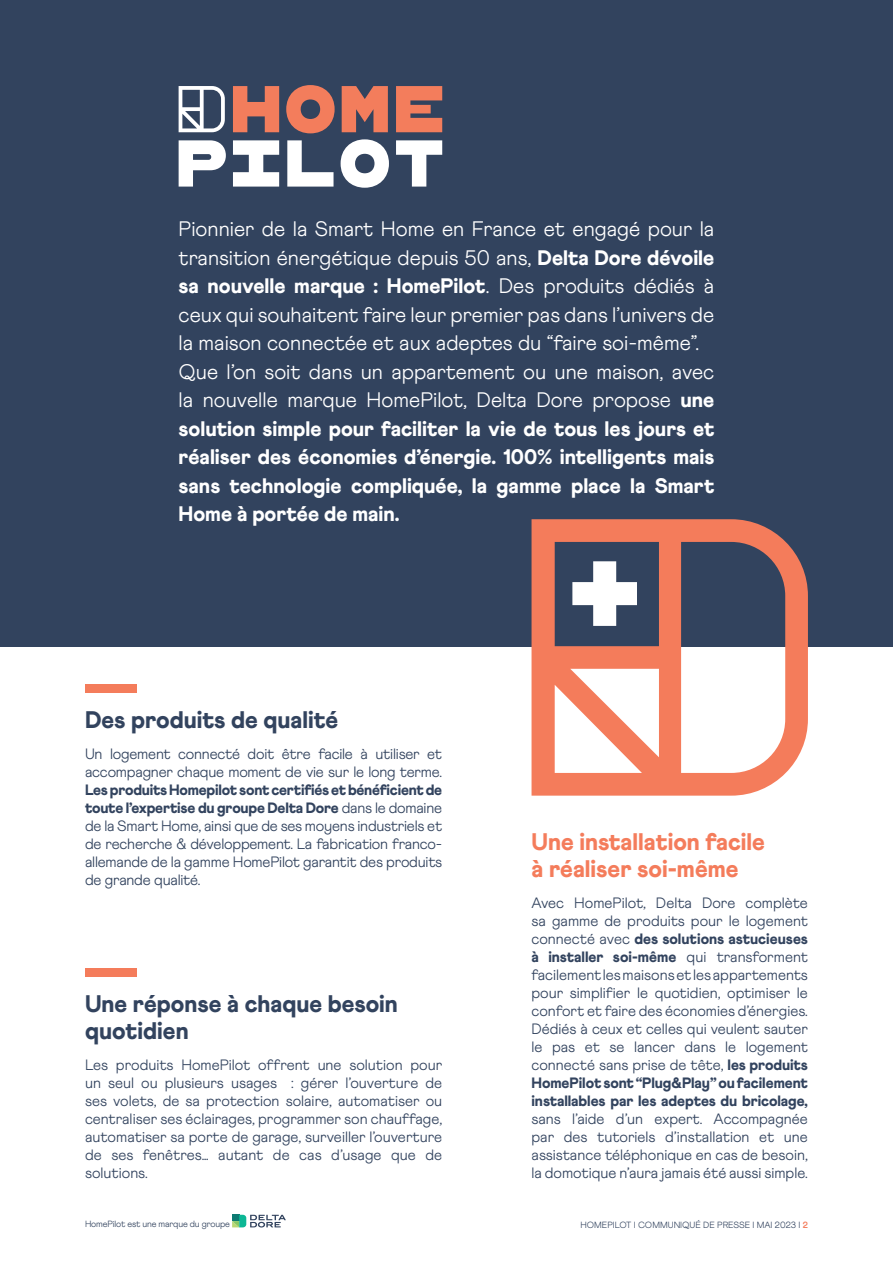
<style>
.page{position:relative;width:893px;height:1263px;background:#fff}
.page>*{position:absolute;margin:0;border:0;box-sizing:border-box;transform-origin:0 0}
.t1{font:900 24px/27px "Athletics";color:#32435e}
.t2{font:900 24px/27px "Athletics";color:#f47c5b}
.t3{font:300 21px/28.5px "Athletics";color:#fff}
.t4{font:300 15px/18px "Athletics";letter-spacing:-.005em;color:#32435e;text-align:justify}
.t5{font:300 9px "Athletics";letter-spacing:-.015em;color:#32435e}
.s1{font-weight:900}
.s2{font-weight:700;color:#f47c5b}
</style>
<div class="page">
<div style="left:0;top:0;width:893px;height:646px;background:#32435e"></div>
<div style="left:85px;top:684px;width:51px;height:8px;background:#f47c5b"></div>
<div style="left:85px;top:968px;width:51px;height:8px;background:#f47c5b"></div>
<svg style="left:531px;top:519px;width:277px;height:277px"></svg>
<svg style="left:572px;top:561px;width:65px;height:65px"></svg>
<svg style="left:233px;top:86px;width:46px;height:46px"></svg>
<svg style="left:286px;top:85px;width:49px;height:48px"></svg>
<svg style="left:342px;top:86px;width:46px;height:46px"></svg>
<svg style="left:396px;top:86px;width:46px;height:46px;background:#d0725c"></svg>
<svg style="left:179px;top:140px;width:47px;height:47px"></svg>
<svg style="left:233px;top:140px;width:46px;height:47px"></svg>
<svg style="left:287px;top:140px;width:47px;height:47px"></svg>
<svg style="left:341px;top:139px;width:48px;height:49px"></svg>
<svg style="left:396px;top:140px;width:46px;height:47px"></svg>
<svg style="left:179px;top:86px;width:46px;height:46px"></svg>
<svg style="left:232px;top:1215px;width:54px;height:12px"></svg>
<p class="t3" style="left:179px;top:215px;width:537px">Pionnier de la Smart Home en France et engagé pour la transition énergétique depuis 50 ans, <span class="s1">Delta Dore dévoile sa nouvelle marque : HomePilot</span>. Des produits dédiés à ceux qui souhaitent faire leur premier pas dans l’univers de la maison connectée et aux adeptes du “faire soi-même”.<br>Que l’on soit dans un appartement ou une maison, avec la nouvelle marque HomePilot, Delta Dore propose <span class="s1">une solution simple pour faciliter la vie de tous les jours et réaliser des économies d’énergie. 100% intelligents mais sans technologie compliquée, la gamme place la Smart Home à portée de main.</span></p>
<h1 class="t1" style="left:85px;top:707px;width:255px">Des produits de qualité</h1>
<p class="t4" style="left:85px;top:745px;width:359px">Un logement connecté doit être facile à utiliser et accompagner chaque moment de vie sur le long terme.</p>
<p class="t4" style="left:85px;top:781px;width:359px"><span class="s1">Les produits Homepilot sont certifiés et bénéficient de toute l’expertise du groupe Delta Dore</span> dans le domaine de la Smart Home, ainsi que de ses moyens industriels et de recherche &amp; développement. La fabrication franco&shy;allemande de la gamme HomePilot garantit des produits de grande qualité.</p>
<h1 class="t1" style="left:85px;top:991px;width:314px">Une réponse à chaque besoin quotidien</h1>
<p class="t4" style="left:85px;top:1056px;width:359px">Les produits HomePilot offrent une solution pour un seul ou plusieurs usages : gérer l’ouverture de ses volets, de sa protection solaire, automatiser ou centraliser ses éclairages, programmer son chauffage, automatiser sa porte de garage, surveiller l’ouverture de ses fenêtres… autant de cas d’usage que de solutions.</p>
<p class="t5" style="left:85px;top:1219px;width:147px">HomePilot est une marque du groupe</p>
<h1 class="t2" style="left:531px;top:829px;width:235px">Une installation facile à réaliser soi-même</h1>
<p class="t4" style="left:531px;top:894px;width:278px">Avec HomePilot, Delta Dore complète sa gamme de produits pour le logement connecté avec <span class="s1">des solutions astucieuses à installer soi-même</span> qui transforment facilement les maisons et les appartements pour simplifier le quotidien, optimiser le confort et faire des économies d’énergies.<br>Dédiés à ceux et celles qui veulent sauter le pas et se lancer dans le logement connecté sans prise de tête, <span class="s1">les produits HomePilot sont “Plug&amp;Play” ou facilement installables par les adeptes du bricolage,</span></p>
<p class="t4" style="left:531px;top:1110px;width:278px">sans l’aide d’un expert. Accompagnée par des tutoriels d’installation et une assistance téléphonique en cas de besoin, la domotique n’aura jamais été aussi simple.</p>
<p class="t5" style="left:580px;top:1219px;width:229px">HOMEPILOT I COMMUNIQUÉ DE PRESSE I MAI 2023 I <span class="s2">2</span></p>
</div>
